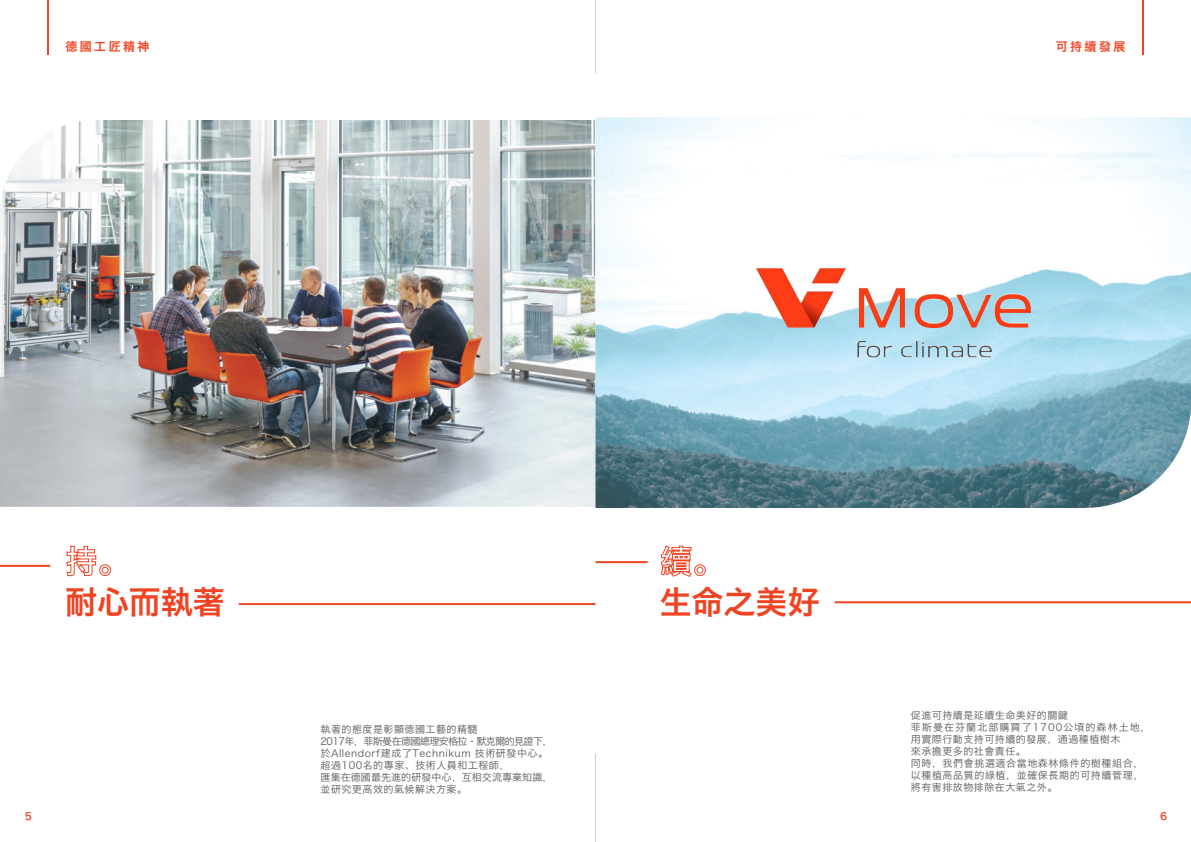
<style>
.page{position:relative;width:1191px;height:842px;background:#fff}
.page>*{position:absolute;margin:0;border:0;box-sizing:border-box;transform-origin:0 0}
.t1{font:31.9px "Hiragino Sans GB W6";color:#ef4423}
.t2{font:12px "Hiragino Sans GB W6";letter-spacing:.2em;color:#ef4423}
.t3{font:10px/12px "Hiragino Sans GB W3";letter-spacing:.05em;color:#58595b}
.t4{font:10px "Hiragino Sans GB W6";color:#ef4423}
</style>
<div class="page">
<img style="left:0;top:120px;width:595px;height:387px">
<img style="left:595px;top:117px;width:596px;height:391px">
<img style="left:755px;top:268px;width:198px;height:60px">
<hr style="left:0;top:565px;width:50px;height:2px;background:#ef4423">
<hr style="left:239px;top:603px;width:356px;height:2px;background:#ef4423">
<hr style="left:595px;top:561px;width:52px;height:2px;background:#ef4423">
<hr style="left:835px;top:601px;width:356px;height:2px;background:#ef4423">
<svg style="left:66px;top:546px;width:45px;height:30px"></svg>
<svg style="left:660px;top:545px;width:46px;height:32px"></svg>
<hr style="left:1141px;top:0;width:2px;height:55px;background:#ef4423">
<hr style="left:48px;top:0;width:1px;height:55px;background:#ef4423">
<hr style="left:595px;top:0;width:1px;height:73px;background:#cccccb">
<hr style="left:595px;top:754px;width:1px;height:88px;background:#cccccb">
<p class="t2" style="left:65px;top:38px;width:85px">德國工匠精神</p>
<p class="t2" style="left:1055px;top:38px;width:71px">可持續發展</p>
<h1 class="t1" style="left:65px;top:581px;width:161px">耐心而執著</h1>
<h1 class="t1" style="left:660px;top:581px;width:161px">生命之美好</h1>
<p class="t3" style="left:320px;top:723px;width:233px">執著的態度是彰顯德國工藝的精髓<br>2017年，菲斯曼在德國總理安格拉·默克爾的見證下，於Allendorf建成了Technikum 技術研發中心。超過100名的專家、技術人員和工程師，<br>匯集在德國最先進的研發中心，互相交流專業知識，並研究更高效的氣候解決方案。</p>
<p class="t3" style="left:911px;top:709px;width:234px">促進可持續是延續生命美好的關鍵<br>菲斯曼在芬蘭北部購買了1700公頃的森林土地,用實際行動支持可持續的發展，通過種植樹木<br>來承擔更多的社會責任。<br>同時，我們會挑選適合當地森林條件的樹種組合，以種植高品質的綠植，並確保長期的可持續管理，將有害排放物排除在大氣之外。</p>
<p class="t4" style="left:25px;top:809px;width:9px">5</p>
<p class="t4" style="left:1160px;top:809px;width:9px">6</p>
</div>
